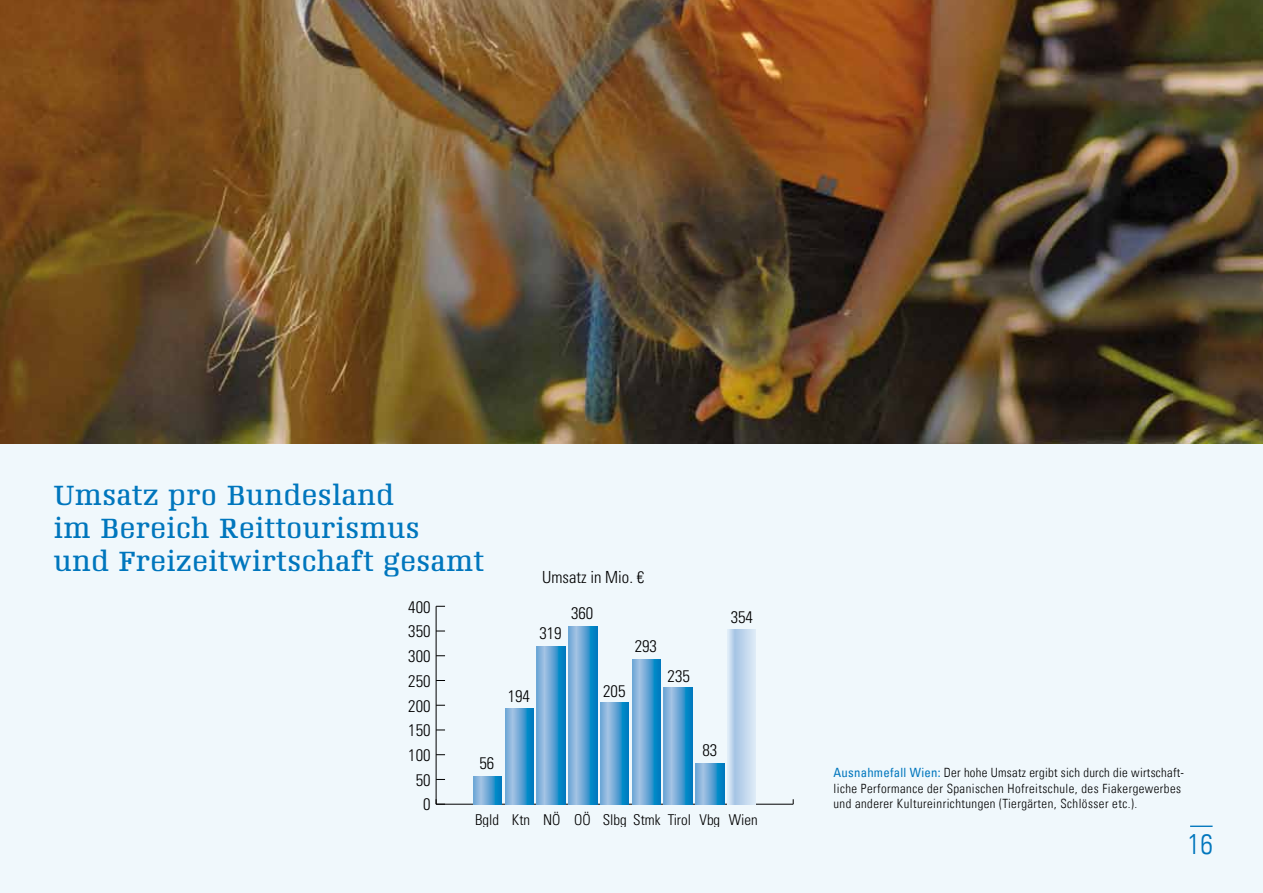
<style>
.page{position:relative;width:1263px;height:893px;background:#fff}
.page>*{position:absolute;margin:0;border:0;box-sizing:border-box;transform-origin:0 0}
.t1{font:300 condensed 28.35px "Univers LT";color:#0076bd}
.t2{font:27px/33px "Napoleon Roman";letter-spacing:.05em;color:#0076bd}
.t3{font:300 condensed 16.8px "Univers LT";color:#000}
.t4{font:300 condensed 16.65px "Univers LT";color:#000}
.t5{font:300 condensed 14.85px "Univers LT";color:#000}
.t6{font:300 condensed 12.75px/15.8px "Univers LT";letter-spacing:.035em;color:#000}
.s1{font-weight:400;color:#0076bd}
</style>
<div class="page">
<img style="left:0;top:0;width:1263px;height:444px">
<div style="left:0;top:444px;width:1263px;height:449px;background:#f0f8fc"></div>
<svg style="left:1190px;top:826px;width:22px;height:1px"></svg>
<hr style="left:436px;top:804px;width:357px;height:1px;background:#000">
<hr style="left:436px;top:606px;width:1px;height:198px;background:#000">
<svg style="left:436px;top:799px;width:9px;height:6px"></svg>
<svg style="left:436px;top:754px;width:9px;height:2px"></svg>
<svg style="left:727px;top:629px;width:29px;height:175px;background:#c3d9ee"></svg>
<svg style="left:696px;top:763px;width:28px;height:41px"></svg>
<svg style="left:664px;top:688px;width:28px;height:116px;background:#58a2d3"></svg>
<svg style="left:632px;top:659px;width:29px;height:145px;background:#56a1d3"></svg>
<svg style="left:600px;top:703px;width:29px;height:101px;background:#57a2d3"></svg>
<svg style="left:569px;top:626px;width:28px;height:178px;background:#57a2d3"></svg>
<svg style="left:537px;top:646px;width:28px;height:158px;background:#58a2d3"></svg>
<svg style="left:505px;top:708px;width:29px;height:96px;background:#56a1d3"></svg>
<svg style="left:473px;top:776px;width:29px;height:28px"></svg>
<h2 class="t2" style="left:54px;top:479px;width:431px">Umsatz pro Bundesland<br>im Bereich Reittourismus<br>und Freizeitwirtschaft gesamt</h2>
<h3 class="t3" style="left:408px;top:596px;width:24px">400</h3>
<h3 class="t3" style="left:408px;top:621px;width:24px">350</h3>
<h3 class="t3" style="left:408px;top:646px;width:24px">300</h3>
<h3 class="t3" style="left:408px;top:671px;width:24px">250</h3>
<h3 class="t3" style="left:408px;top:695px;width:24px">200</h3>
<h3 class="t3" style="left:408px;top:720px;width:24px">150</h3>
<h3 class="t3" style="left:408px;top:745px;width:24px">100</h3>
<h3 class="t3" style="left:416px;top:770px;width:16px">50</h3>
<h3 class="t3" style="left:479px;top:753px;width:16px">56</h3>
<h3 class="t4" style="left:542px;top:567px;width:103px">Umsatz in Mio. €</h3>
<h3 class="t3" style="left:539px;top:623px;width:24px">319</h3>
<h3 class="t3" style="left:571px;top:603px;width:24px">360</h3>
<h3 class="t3" style="left:635px;top:636px;width:24px">293</h3>
<h3 class="t3" style="left:508px;top:686px;width:24px">194</h3>
<h3 class="t3" style="left:603px;top:681px;width:24px">205</h3>
<h3 class="t3" style="left:667px;top:666px;width:24px">235</h3>
<h3 class="t3" style="left:731px;top:607px;width:24px">354</h3>
<h3 class="t3" style="left:702px;top:740px;width:16px">83</h3>
<h3 class="t3" style="left:423px;top:794px;width:9px">0</h3>
<p class="t5" style="left:475px;top:811px;width:284px">Bgld Ktn NÖ OÖ Slbg Stmk Tirol Vbg Wien</p>
<p class="t6" style="left:833px;top:764px;width:352px"><span class="s1">Ausnahmefall Wien:</span> Der hohe Umsatz ergibt sich durch die wirtschaft&shy;liche Performance der Spanischen Hofreitschule, des Fiakergewerbes und anderer Kultureinrichtungen (Tiergärten, Schlösser etc.).</p>
<h1 class="t1" style="left:1187px;top:827px;width:27px">16</h1>
</div>
